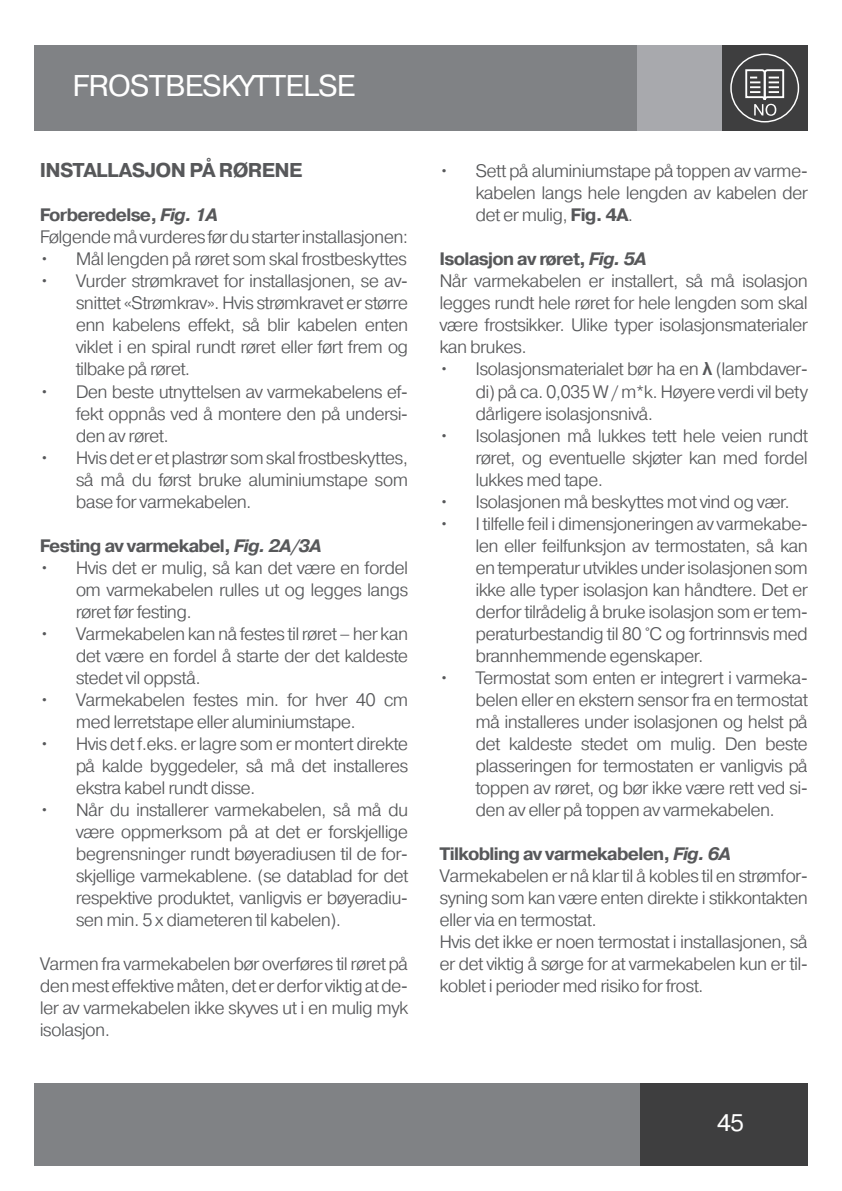
<style>
.page{position:relative;width:842px;height:1191px;background:#fff}
.page>*{position:absolute;margin:0;border:0;box-sizing:border-box;transform-origin:0 0}
.t1{font:30px "Pragmatica";letter-spacing:-.03em;color:#fff}
.t2{font:24px "Pragmatica";color:#fff}
.Brødtekst{font:700 20px "Pragmatica";letter-spacing:-.03em;color:#57585a}
.Brødtekst-2{font:300 18px/22px "Pragmatica";letter-spacing:-.04em;color:#57585a;text-align:justify}
.Brødtekst-3{font:700 18px "Pragmatica";letter-spacing:-.04em;color:#57585a}
.s1{font-style:italic}
.s2{font-weight:700}
.s3{font-family:"Arial";font-weight:700}
</style>
<div class="page">
<div style="left:34px;top:45px;width:774px;height:85px;background:#808285"></div>
<div style="left:34px;top:1083px;width:774px;height:82px;background:#808285"></div>
<div style="left:638px;top:45px;width:85px;height:85px;background:#a8a9ad"></div>
<div style="left:723px;top:45px;width:85px;height:85px;background:#3e3e3f"></div>
<div style="left:640px;top:1083px;width:168px;height:82px;background:#3e3e3f"></div>
<svg style="left:730px;top:54px;width:69px;height:68px"></svg>
<h1 class="t1" style="left:72px;top:67px;width:284px">FROSTBESKYTTELSE</h1>
<p class="Brødtekst" style="left:40px;top:157px;width:264px">INSTALLASJON PÅ RØRENE</p>
<p class="Brødtekst-3" style="left:40px;top:203px;width:180px">Forberedelse, <span class="s1">Fig. 1A</span></p>
<p class="Brødtekst-2" style="left:40px;top:226px;width:370px">Følgende må vurderes før du starter installasjonen:</p>
<p class="Brødtekst-2" style="left:40px;top:248px;width:369px">• Mål lengden på røret som skal frostbeskyttes</p>
<p class="Brødtekst-2" style="left:76px;top:270px;width:334px;text-indent:-36px">• Vurder strømkravet for installasjonen, se av&shy;snittet «Strømkrav». Hvis strømkravet er større enn kabelens effekt, så blir kabelen enten viklet i en spiral rundt røret eller ført frem og tilbake på røret.</p>
<p class="Brødtekst-2" style="left:76px;top:380px;width:334px;text-indent:-36px">• Den beste utnyttelsen av varmekabelens ef&shy;fekt oppnås ved å montere den på undersi&shy;den av røret.</p>
<p class="Brødtekst-2" style="left:76px;top:446px;width:334px;text-indent:-36px">• Hvis det er et plastrør som skal frostbeskyttes, så må du først bruke aluminiumstape som base for varmekabelen.</p>
<p class="Brødtekst-3" style="left:40px;top:533px;width:283px">Festing av varmekabel, <span class="s1">Fig. 2A/3A</span></p>
<p class="Brødtekst-2" style="left:76px;top:556px;width:334px;text-indent:-36px">• Hvis det er mulig, så kan det være en fordel om varmekabelen rulles ut og legges langs røret før festing.</p>
<p class="Brødtekst-2" style="left:76px;top:622px;width:334px;text-indent:-36px">• Varmekabelen kan nå festes til røret – her kan det være en fordel å starte der det kaldeste stedet vil oppstå.</p>
<p class="Brødtekst-2" style="left:76px;top:688px;width:334px;text-indent:-36px">• Varmekabelen festes min. for hver 40 cm med lerretstape eller aluminiumstape.</p>
<p class="Brødtekst-2" style="left:76px;top:732px;width:334px;text-indent:-36px">• Hvis det f.eks. er lagre som er montert direkte på kalde byggedeler, så må det installeres ekstra kabel rundt disse.</p>
<p class="Brødtekst-2" style="left:76px;top:798px;width:334px;text-indent:-36px">• Når du installerer varmekabelen, så må du være oppmerksom på at det er forskjellige begrensninger rundt bøyeradiusen til de for&shy;skjellige varmekablene. (se datablad for det respektive produktet, vanligvis er bøyeradiu&shy;sen min. 5 x diameteren til kabelen).</p>
<p class="Brødtekst-2" style="left:40px;top:952px;width:370px">Varmen fra varmekabelen bør overføres til røret på den mest effektive måten, det er derfor viktig at de&shy;ler av varmekabelen ikke skyves ut i en mulig myk isolasjon.</p>
<p class="Brødtekst-2" style="left:475px;top:160px;width:334px;text-indent:-36px">• Sett på aluminiumstape på toppen av varme&shy;kabelen langs hele lengden av kabelen der det er mulig, <span class="s2">Fig. 4A</span>.</p>
<p class="Brødtekst-3" style="left:439px;top:247px;width:209px">Isolasjon av røret, <span class="s1">Fig. 5A</span></p>
<p class="Brødtekst-2" style="left:439px;top:270px;width:370px">Når varmekabelen er installert, så må isolasjon legges rundt hele røret for hele lengden som skal være frostsikker. Ulike typer isolasjonsmaterialer kan brukes.</p>
<p class="Brødtekst-2" style="left:475px;top:358px;width:334px;text-indent:-36px">• Isolasjonsmaterialet bør ha en <span class="s3">λ</span> (lambdaver&shy;di) på ca. 0,035 W / m*k. Høyere verdi vil bety dårligere isolasjonsnivå.</p>
<p class="Brødtekst-2" style="left:475px;top:424px;width:334px;text-indent:-36px">• Isolasjonen må lukkes tett hele veien rundt røret, og eventuelle skjøter kan med fordel lukkes med tape.</p>
<p class="Brødtekst-2" style="left:439px;top:490px;width:352px">• Isolasjonen må beskyttes mot vind og vær.</p>
<p class="Brødtekst-2" style="left:475px;top:512px;width:334px;text-indent:-36px">• I tilfelle feil i dimensjoneringen av varmekabe&shy;len eller feilfunksjon av termostaten, så kan en temperatur utvikles under isolasjonen som ikke alle typer isolasjon kan håndtere. Det er derfor tilrådelig å bruke isolasjon som er tem&shy;peraturbestandig til 80 °C og fortrinnsvis med brannhemmende egenskaper.</p>
<p class="Brødtekst-2" style="left:475px;top:666px;width:334px;text-indent:-36px">• Termostat som enten er integrert i varmeka&shy;belen eller en ekstern sensor fra en termostat må installeres under isolasjonen og helst på det kaldeste stedet om mulig. Den beste plasseringen for termostaten er vanligvis på toppen av røret, og bør ikke være rett ved si&shy;den av eller på toppen av varmekabelen.</p>
<p class="Brødtekst-3" style="left:439px;top:841px;width:293px">Tilkobling av varmekabelen, <span class="s1">Fig. 6A</span></p>
<p class="Brødtekst-2" style="left:439px;top:864px;width:370px">Varmekabelen er nå klar til å kobles til en strømfor&shy;syning som kan være enten direkte i stikkontakten eller via en termostat.</p>
<p class="Brødtekst-2" style="left:439px;top:930px;width:370px">Hvis det ikke er noen termostat i installasjonen, så er det viktig å sørge for at varmekabelen kun er til&shy;koblet i perioder med risiko for frost.</p>
<h2 class="t2" style="left:717px;top:1108px;width:28px">45</h2>
</div>
